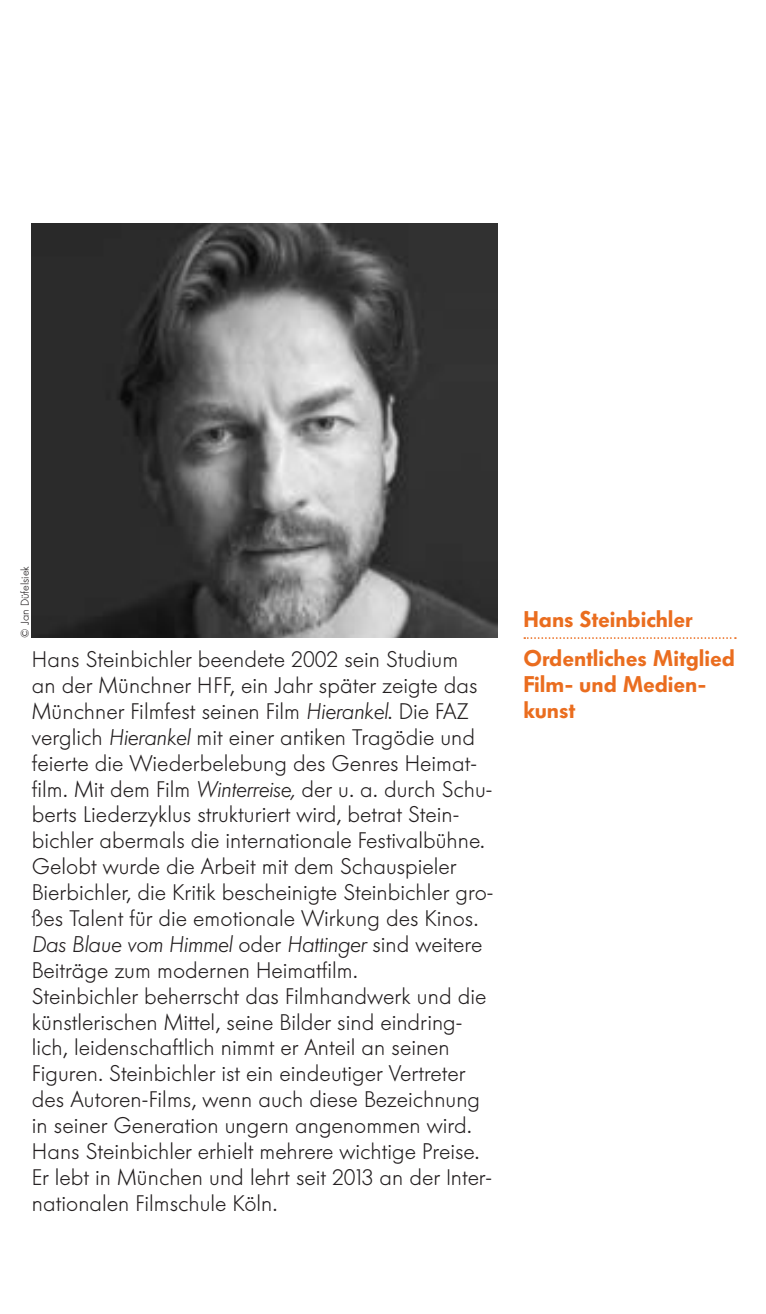
<style>
.page{position:relative;width:766px;height:1314px;background:#fff}
.page>*{position:absolute;margin:0;border:0;box-sizing:border-box;transform-origin:0 0}
.t1{font:300 22.5px/25.9px "Futura BQ";color:#231f20}
.t2{font:600 22.5px/38.7px "Futura BQ";color:#ea6d1f}
.t3{font:300 11.25px "Futura BQ";color:#231f20}
.s1{font-style:italic}
</style>
<div class="page">
<svg style="left:524px;top:637px;width:211px;height:2px"></svg>
<img style="left:32px;top:223px;width:465px;height:415px">
<p class="t3" style="left:18px;top:638px;width:73px;rotate:-90deg">© Jan Düfelsiek</p>
<p class="t1" style="left:32px;top:647px;width:463px">Hans Steinbichler beendete 2002 sein Studium<br>an der Münchner HFF, ein Jahr später zeigte das Münchner Filmfest seinen Film <span class="s1">Hierankel</span>. Die FAZ verglich <span class="s1">Hierankel</span> mit einer antiken Tragödie und feierte die Wiederbelebung des Genres Heimat&shy;film. Mit dem Film <span class="s1">Winterreise,</span> der u. a. durch Schu&shy;berts Liederzyklus strukturiert wird, betrat Stein&shy;bichler abermals die internationale Festivalbühne.<br>Gelobt wurde die Arbeit mit dem Schauspieler Bierbichler, die Kritik bescheinigte Steinbichler gro&shy;ßes Talent für die emotionale Wirkung des Kinos.<br><span class="s1">Das Blaue vom Himmel</span> oder <span class="s1">Hattinger</span> sind weitere Beiträge zum modernen Heimatfilm.<br>Steinbichler beherrscht das Filmhandwerk und die künstlerischen Mittel, seine Bilder sind eindring&shy;lich, leidenschaftlich nimmt er Anteil an seinen Figuren. Steinbichler ist ein eindeutiger Vertreter des Autoren-Films, wenn auch diese Bezeichnung in seiner Generation ungern angenommen wird.<br>Hans Steinbichler erhielt mehrere wichtige Preise.<br>Er lebt in München und lehrt seit 2013 an der Inter&shy;nationalen Filmschule Köln.</p>
<p class="t2" style="left:523px;top:600px;width:213px">Hans Steinbichler<br>Ordentliches Mitglied</p>
<p class="t2" style="left:523px;top:671px;width:184px;line-height:25.9px">Film- und Medien&shy;kunst</p>
</div>
